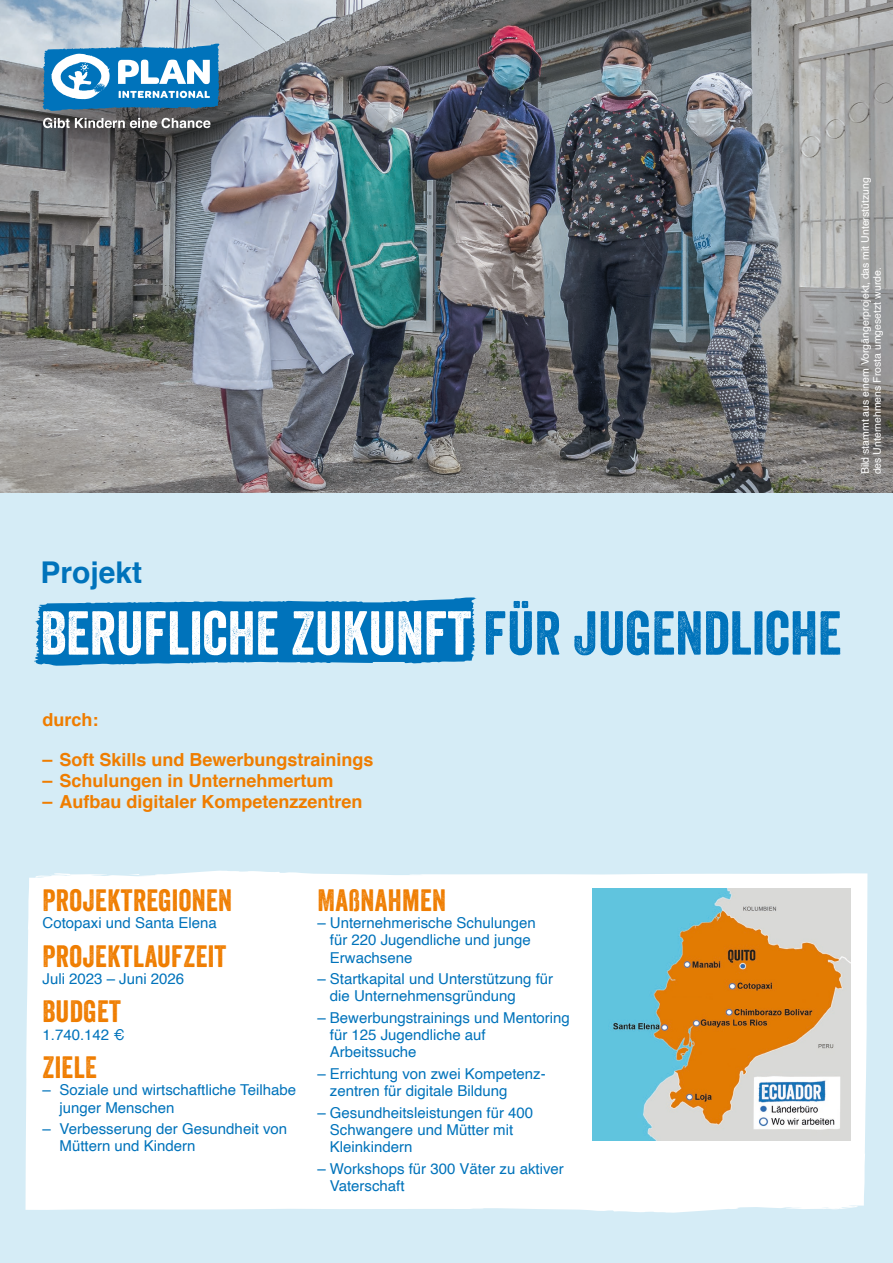
<style>
.page{position:relative;width:893px;height:1263px;background:#fff}
.page>*{position:absolute;margin:0;border:0;box-sizing:border-box;transform-origin:0 0}
.t1{font:60px "Veneer";color:#fff}
.t2{font:30px "Veneer";letter-spacing:.01em;color:#ef7d00}
.t3{font:700 30px "Helvetica";color:#0073bb}
.t4{font:700 18px "Helvetica";color:#ef7d00}
.t5{font:15px/17.2px "Helvetica";color:#0073bb}
.t6{font:10.5px/12px "Helvetica";color:#fff}
.s1{color:#0073bb}
</style>
<div class="page">
<div style="left:0;top:493px;width:893px;height:770px;background:#d5ecf6"></div>
<div style="left:26px;top:870px;width:841px;height:343px;background:#fff"></div>
<img style="left:0;top:0;width:893px;height:493px">
<img style="left:592px;top:889px;width:258px;height:252px">
<svg style="left:42px;top:44px;width:178px;height:67px"></svg>
<svg style="left:43px;top:118px;width:167px;height:10px"></svg>
<svg style="left:34px;top:597px;width:442px;height:69px;background:#1a82c2"></svg>
<p class="t6" style="left:860px;top:474px;width:299px;rotate:-90deg">Bild stammt aus einem Vorgängerprojekt, das mit Unterstützung des Unternehmens Frosta umgesetzt wurde.</p>
<h2 class="t3" style="left:40px;top:548px;width:103px">Projekt</h2>
<h1 class="t1" style="left:40px;top:596px;width:802px">BERUFLICHE ZUKUNFT <span class="s1">FÜR JUGENDLICHE</span></h1>
<p class="t4" style="left:43px;top:705px;width:57px">durch:</p>
<p class="t4" style="left:43px;top:745px;width:333px">– Soft Skills und Bewerbungstrainings</p>
<p class="t4" style="left:43px;top:766px;width:293px">– Schulungen in Unternehmertum</p>
<p class="t4" style="left:43px;top:787px;width:322px">– Aufbau digitaler Kompetenzzentren</p>
<h2 class="t2" style="left:43px;top:882px;width:191px">PROJEKTREGIONEN</h2>
<p class="t5" style="left:43px;top:915px;width:176px">Cotopaxi und Santa Elena</p>
<h2 class="t2" style="left:43px;top:937px;width:185px">PROJEKTLAUFZEIT</h2>
<p class="t5" style="left:43px;top:970px;width:143px">Juli 2023 – Juni 2026</p>
<h2 class="t2" style="left:43px;top:993px;width:80px">BUDGET</h2>
<p class="t5" style="left:43px;top:1026px;width:84px">1.740.142 €</p>
<h2 class="t2" style="left:43px;top:1049px;width:56px">ZIELE</h2>
<p class="t5" style="left:60px;top:1082px;width:238px;text-indent:-17px">– Soziale und wirtschaftliche Teilhabe junger Menschen</p>
<p class="t5" style="left:60px;top:1121px;width:229px;text-indent:-17px">– Verbesserung der Gesundheit von<br>Müttern und Kindern</p>
<h2 class="t2" style="left:317px;top:882px;width:130px">MAßNAHMEN</h2>
<p class="t5" style="left:330px;top:915px;width:207px;text-indent:-12px">– Unternehmerische Schulungen für 220 Jugendliche und junge<br>Erwachsene</p>
<p class="t5" style="left:330px;top:971px;width:225px;text-indent:-12px">– Startkapital und Unterstützung für die Unternehmensgründung</p>
<p class="t5" style="left:330px;top:1009px;width:242px;text-indent:-12px">– Bewerbungstrainings und Mentoring für 125 Jugendliche auf<br>Arbeitssuche</p>
<p class="t5" style="left:330px;top:1065px;width:217px;text-indent:-12px">– Errichtung von zwei Kompetenz&shy;zentren für digitale Bildung</p>
<p class="t5" style="left:330px;top:1104px;width:205px;text-indent:-12px">– Gesundheitsleistungen für 400<br>Schwangere und Mütter mit<br>Kleinkindern</p>
<p class="t5" style="left:330px;top:1160px;width:235px;text-indent:-12px">– Workshops für 300 Väter zu aktiver<br>Vaterschaft</p>
</div>
